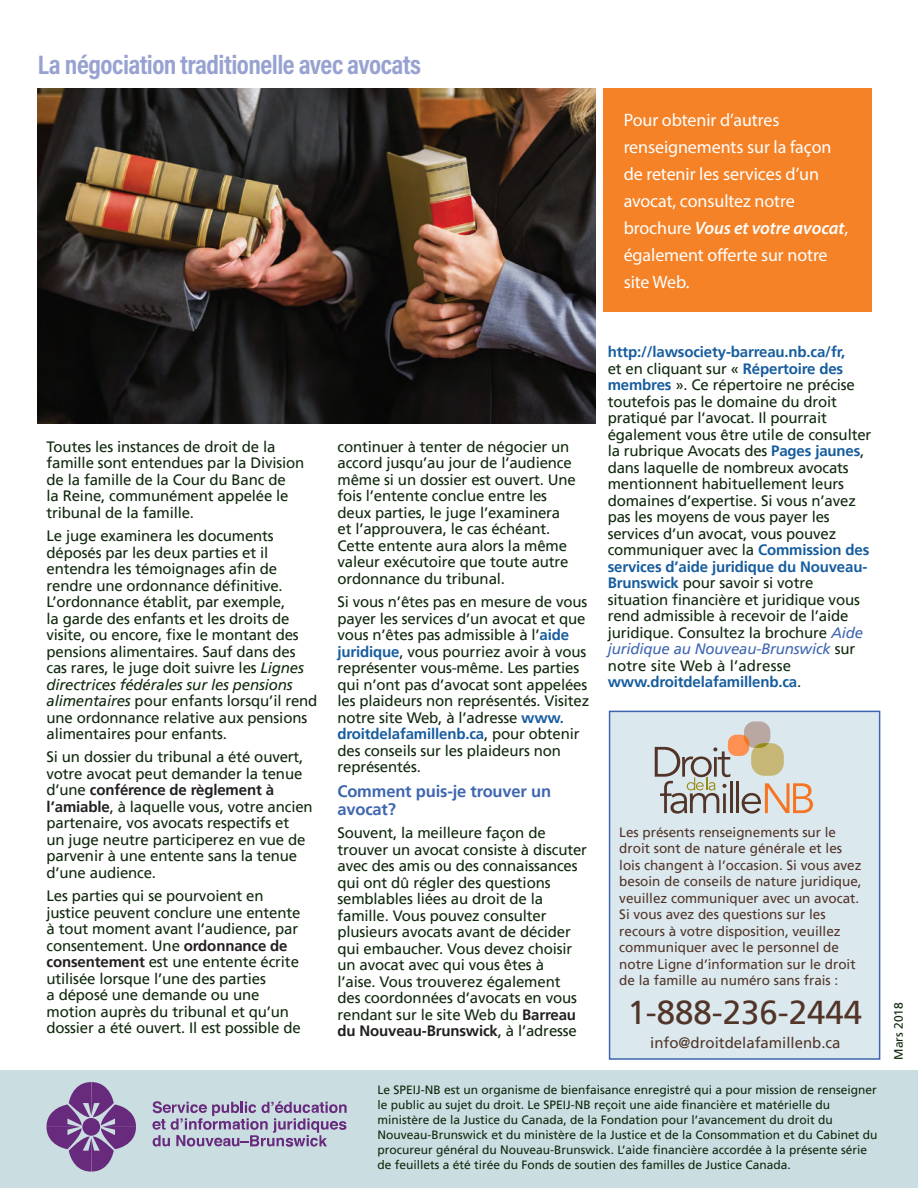
<style>
.page{position:relative;width:918px;height:1188px;background:#fff}
.page>*{position:absolute;margin:0;border:0;box-sizing:border-box;transform-origin:0 0}
.t1{font:33px "Frutiger LT Pro";color:#523528}
.section_heads{font:700 27px "Acumin Pro Cond";letter-spacing:-.02em;color:#97a2d1}
.whitetext_in_box{font:18px/27px "Myriad Pro";letter-spacing:-.005em;color:#fff}
.QUESTIONS{font:700 16.5px/18px "Frutiger LT Pro";letter-spacing:-.01em;color:#3e66b0}
.Text-first_para{font:15px/16.5px "Frutiger LT Pro";letter-spacing:-.01em;color:#10290d}
.t2{font:15px "Frutiger LT Pro";color:#513628}
.t3{font:13.5px/16.5px "Frutiger LT Pro";color:#523528}
.text-small_indent{font:12px/15px "Frutiger LT Pro";color:#10290d}
.s1{font-weight:600;font-style:italic}
.s2{font-style:italic}
.s3{font-weight:700;color:#231f20}
.s4{font-weight:700;color:#175d9e}
.s5{font-style:italic;color:#3e66b0}
</style>
<div class="page">
<div style="left:0;top:1070px;width:918px;height:118px;background:#cadde1"></div>
<div style="left:609px;top:711px;width:271px;height:349px;background:#dbe9ef;border:2px solid #3e66b0"></div>
<svg style="left:152px;top:1101px;width:195px;height:46px"></svg>
<svg style="left:47px;top:1082px;width:89px;height:90px"></svg>
<div style="left:82px;top:1118px;width:18px;height:18px;background:#682a7d;border-radius:50%"></div>
<div style="left:728px;top:735px;width:21px;height:21px;background:#fe9152;border-radius:9px"></div>
<div style="left:744px;top:721px;width:26px;height:27px;background:#b9a8a2;border-radius:11px"></div>
<div style="left:751px;top:743px;width:33px;height:33px;background:#c6b777;border-radius:13px"></div>
<svg style="left:744px;top:735px;width:25px;height:13px"></svg>
<svg style="left:655px;top:747px;width:75px;height:67px"></svg>
<hr style="left:730px;top:781px;width:3px;height:32px;background:#523528">
<hr style="left:737px;top:781px;width:2px;height:32px;background:#523528">
<svg style="left:742px;top:783px;width:71px;height:31px"></svg>
<div style="left:603px;top:89px;width:269px;height:223px;background:#f58227"></div>
<img style="left:38px;top:89px;width:558px;height:334px">
<p class="section_heads" style="left:38px;top:47px;width:385px">La négociation traditionelle avec avocats</p>
<p class="whitetext_in_box" style="left:624px;top:106px;width:226px">Pour obtenir d’autres renseignements sur la façon de retenir les services d’un avocat, consultez notre brochure <span class="s1">Vous et votre avocat</span>, également offerte sur notre site Web.</p>
<p class="Text-first_para" style="left:47px;top:439px;width:259px">Toutes les instances de droit de la famille sont entendues par la Division de la famille de la Cour du Banc de<br>la Reine, communément appelée le tribunal de la famille.</p>
<p class="Text-first_para" style="left:47px;top:528px;width:272px">Le juge examinera les documents déposés par les deux parties et il entendra les témoignages afin de rendre une ordonnance définitive.<br>L’ordonnance établit, par exemple,<br>la garde des enfants et les droits de visite, ou encore, fixe le montant des pensions alimentaires. Sauf dans des cas rares, le juge doit suivre les <span class="s2">Lignes directrices fédérales sur les pensions alimentaires</span> pour enfants lorsqu’il rend une ordonnance relative aux pensions alimentaires pour enfants.</p>
<p class="Text-first_para" style="left:47px;top:749px;width:268px">Si un dossier du tribunal a été ouvert, votre avocat peut demander la tenue d’une <span class="s3">conférence de règlement à l’amiable</span>, à laquelle vous, votre ancien partenaire, vos avocats respectifs et<br>un juge neutre participerez en vue de parvenir à une entente sans la tenue d’une audience.</p>
<p class="Text-first_para" style="left:47px;top:888px;width:256px">Les parties qui se pourvoient en justice peuvent conclure une entente à tout moment avant l’audience, par consentement. Une <span class="s3">ordonnance de consentement</span> est une entente écrite utilisée lorsque l’une des parties<br>a déposé une demande ou une motion auprès du tribunal et qu’un dossier a été ouvert. Il est possible de</p>
<p class="Text-first_para" style="left:338px;top:439px;width:240px">continuer à tenter de négocier un accord jusqu’au jour de l’audience même si un dossier est ouvert. Une fois l’entente conclue entre les deux parties, le juge l’examinera et l’approuvera, le cas échéant.<br>Cette entente aura alors la même valeur exécutoire que toute autre ordonnance du tribunal.</p>
<p class="Text-first_para" style="left:338px;top:594px;width:253px">Si vous n’êtes pas en mesure de vous payer les services d’un avocat et que vous n’êtes pas admissible à l’<span class="s4">aide juridique</span>, vous pourriez avoir à vous représenter vous-même. Les parties qui n’ont pas d’avocat sont appelées les plaideurs non représentés. Visitez notre site Web, à l’adresse <span class="s4">www. droitdelafamillenb.ca</span>, pour obtenir des conseils sur les plaideurs non représentés.</p>
<p class="QUESTIONS" style="left:338px;top:782px;width:215px">Comment puis-je trouver un avocat?</p>
<p class="Text-first_para" style="left:338px;top:825px;width:251px">Souvent, la meilleure façon de trouver un avocat consiste à discuter avec des amis ou des connaissances qui ont dû régler des questions semblables liées au droit de la famille. Vous pouvez consulter plusieurs avocats avant de décider qui embaucher. Vous devez choisir un avocat avec qui vous êtes à<br>l’aise. Vous trouverez également des coordonnées d’avocats en vous rendant sur le site Web du <span class="s3">Barreau du Nouveau-Brunswick</span>, à l’adresse</p>
<p class="Text-first_para" style="left:608px;top:344px;width:265px"><span class="s4">http://lawsociety-barreau.nb.ca/fr,<br></span>et en cliquant sur « <span class="s4">Répertoire des membres</span> ». Ce répertoire ne précise toutefois pas le domaine du droit pratiqué par l’avocat. Il pourrait également vous être utile de consulter la rubrique Avocats des <span class="s4">Pages jaunes</span>, dans laquelle de nombreux avocats mentionnent habituellement leurs domaines d’expertise. Si vous n’avez pas les moyens de vous payer les services d’un avocat, vous pouvez communiquer avec la <span class="s4">Commission des services d’aide juridique du Nouveau-Brunswick</span> pour savoir si votre situation financière et juridique vous rend admissible à recevoir de l’aide juridique. Consultez la brochure <span class="s5">Aide juridique au Nouveau-Brunswick</span> sur notre site Web à l’adresse <span class="s4">www.droitdelafamillenb.ca</span>.</p>
<p class="t3" style="left:619px;top:824px;width:244px">Les présents renseignements sur le droit sont de nature générale et les lois changent à l’occasion. Si vous avez besoin de conseils de nature juridique, veuillez communiquer avec un avocat.<br>Si vous avez des questions sur les recours à votre disposition, veuillez communiquer avec le personnel de notre Ligne d’information sur le droit de la famille au numéro sans frais :</p>
<h1 class="t1" style="left:627px;top:993px;width:236px">1-888-236-2444</h1>
<p class="t2" style="left:650px;top:1034px;width:192px">info@droitdelafamillenb.ca</p>
<p class="text-small_indent" style="left:377px;top:1082px;width:502px">Le SPEIJ-NB est un organisme de bienfaisance enregistré qui a pour mission de renseigner le public au sujet du droit. Le SPEIJ-NB reçoit une aide financière et matérielle du ministère de la Justice du Canada, de la Fondation pour l’avancement du droit du Nouveau-Brunswick et du ministère de la Justice et de la Consommation et du Cabinet du procureur général du Nouveau-Brunswick. L’aide financière accordée à la présente série de feuillets a été tirée du Fonds de soutien des familles de Justice Canada.</p>
<p class="text-small_indent" style="left:891px;top:1060px;width:59px;rotate:-90deg">Mars 2018</p>
</div>
